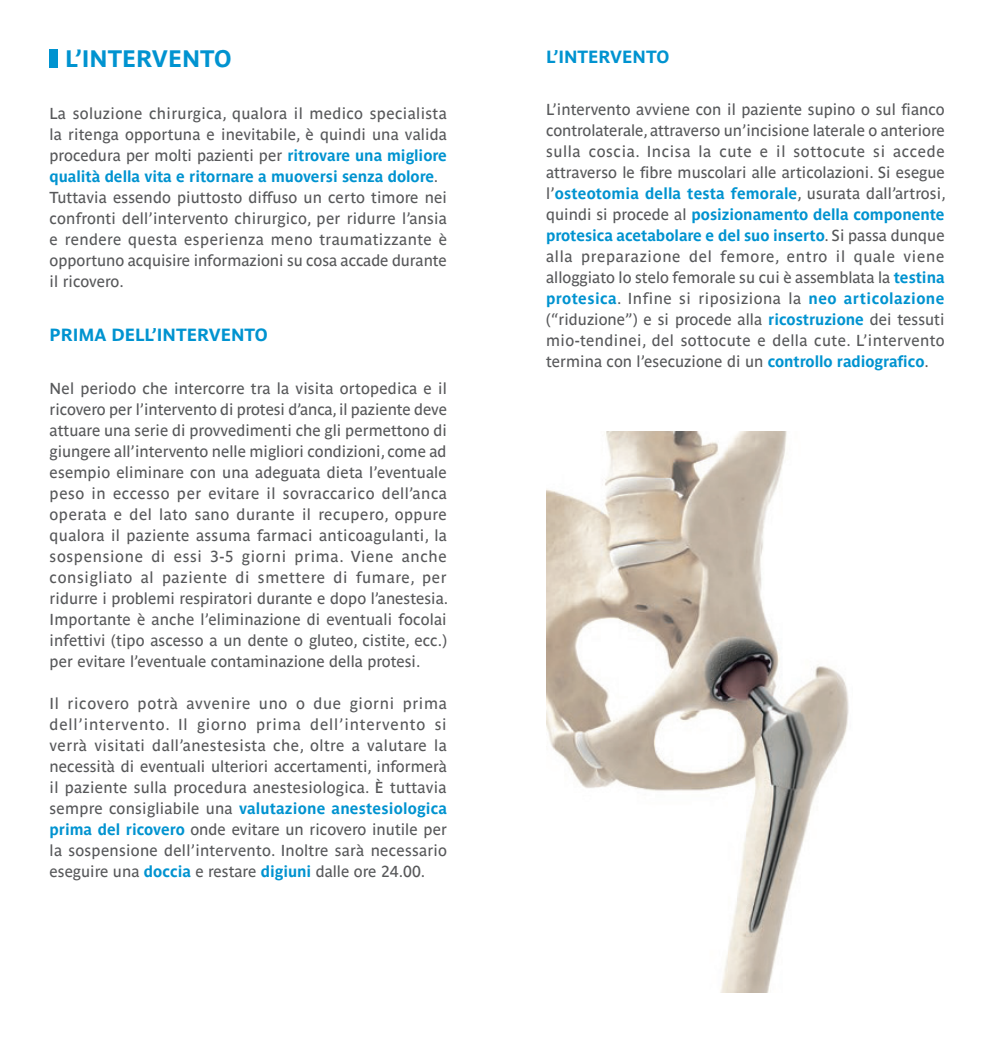
<style>
.page{position:relative;width:993px;height:1042px;background:#fff}
.page>*{position:absolute;margin:0;border:0;box-sizing:border-box;transform-origin:0 0}
.t1{font:700 23.62px "Parisine Ptf";color:#0093d0}
.t2{font:700 17.5px "Parisine Ptf";color:#0093d0}
.t3{font:15.75px/21px "Parisine Ptf";color:#57585a;text-align:justify}
.s1{font-weight:700;color:#0093d0}
</style>
<div class="page">
<img style="left:546px;top:432px;width:303px;height:560px">
<div style="left:50px;top:50px;width:7px;height:17px;background:#0093d0"></div>
<p class="t1" style="left:65px;top:41px;width:168px">L’INTERVENTO</p>
<p class="t3" style="left:50px;top:102px;width:399px">La soluzione chirurgica, qualora il medico specialista la ritenga opportuna e inevitabile, è quindi una valida procedura per molti pazienti per <span class="s1">ritrovare una migliore qualità della vita e ritornare a muoversi senza dolore</span>.</p>
<p class="t3" style="left:50px;top:186px;width:399px">Tuttavia essendo piuttosto diffuso un certo timore nei confronti dell’intervento chirurgico, per ridurre l’ansia e rendere questa esperienza meno traumatizzante è opportuno acquisire informazioni su cosa accade durante il ricovero.</p>
<p class="t2" style="left:50px;top:322px;width:219px">PRIMA DELL’INTERVENTO</p>
<p class="t3" style="left:50px;top:376px;width:400px">Nel periodo che intercorre tra la visita ortopedica e il ricovero per l’intervento di protesi d’anca, il paziente deve attuare una serie di provvedimenti che gli permettono di giungere all’intervento nelle migliori condizioni, come ad esempio eliminare con una adeguata dieta l’eventuale peso in eccesso per evitare il sovraccarico dell’anca operata e del lato sano durante il recupero, oppure qualora il paziente assuma farmaci anticoagulanti, la sospensione di essi 3-5 giorni prima. Viene anche consigliato al paziente di smettere di fumare, per ridurre i problemi respiratori durante e dopo l’anestesia.<br>Importante è anche l’eliminazione di eventuali focolai infettivi (tipo ascesso a un dente o gluteo, cistite, ecc.) per evitare l’eventuale contaminazione della protesi.</p>
<p class="t3" style="left:50px;top:691px;width:399px">Il ricovero potrà avvenire uno o due giorni prima dell’intervento. Il giorno prima dell’intervento si verrà visitati dall’anestesista che, oltre a valutare la necessità di eventuali ulteriori accertamenti, informerà il paziente sulla procedura anestesiologica. È tuttavia sempre consigliabile una <span class="s1">valutazione anestesiologica prima del ricovero</span> onde evitare un ricovero inutile per la sospensione dell’intervento. Inoltre sarà necessario eseguire una <span class="s1">doccia</span> e restare <span class="s1">digiuni</span> dalle ore 24.00.</p>
<p class="t2" style="left:546px;top:43px;width:125px">L’INTERVENTO</p>
<p class="t3" style="left:546px;top:97px;width:401px">L’intervento avviene con il paziente supino o sul fianco controlaterale, attraverso un’incisione laterale o anteriore sulla coscia. Incisa la cute e il sottocute si accede attraverso le fibre muscolari alle articolazioni. Si esegue l’<span class="s1">osteotomia della testa femorale</span>, usurata dall’artrosi, quindi si procede al <span class="s1">posizionamento della componente protesica acetabolare e del suo inserto</span>. Si passa dunque alla preparazione del femore, entro il quale viene alloggiato lo stelo femorale su cui è assemblata la <span class="s1">testina protesica</span>. Infine si riposiziona la <span class="s1">neo articolazione </span>(“riduzione”) e si procede alla <span class="s1">ricostruzione</span> dei tessuti mio-tendinei, del sottocute e della cute. L’intervento termina con l’esecuzione di un <span class="s1">controllo radiografico</span>.</p>
</div>
